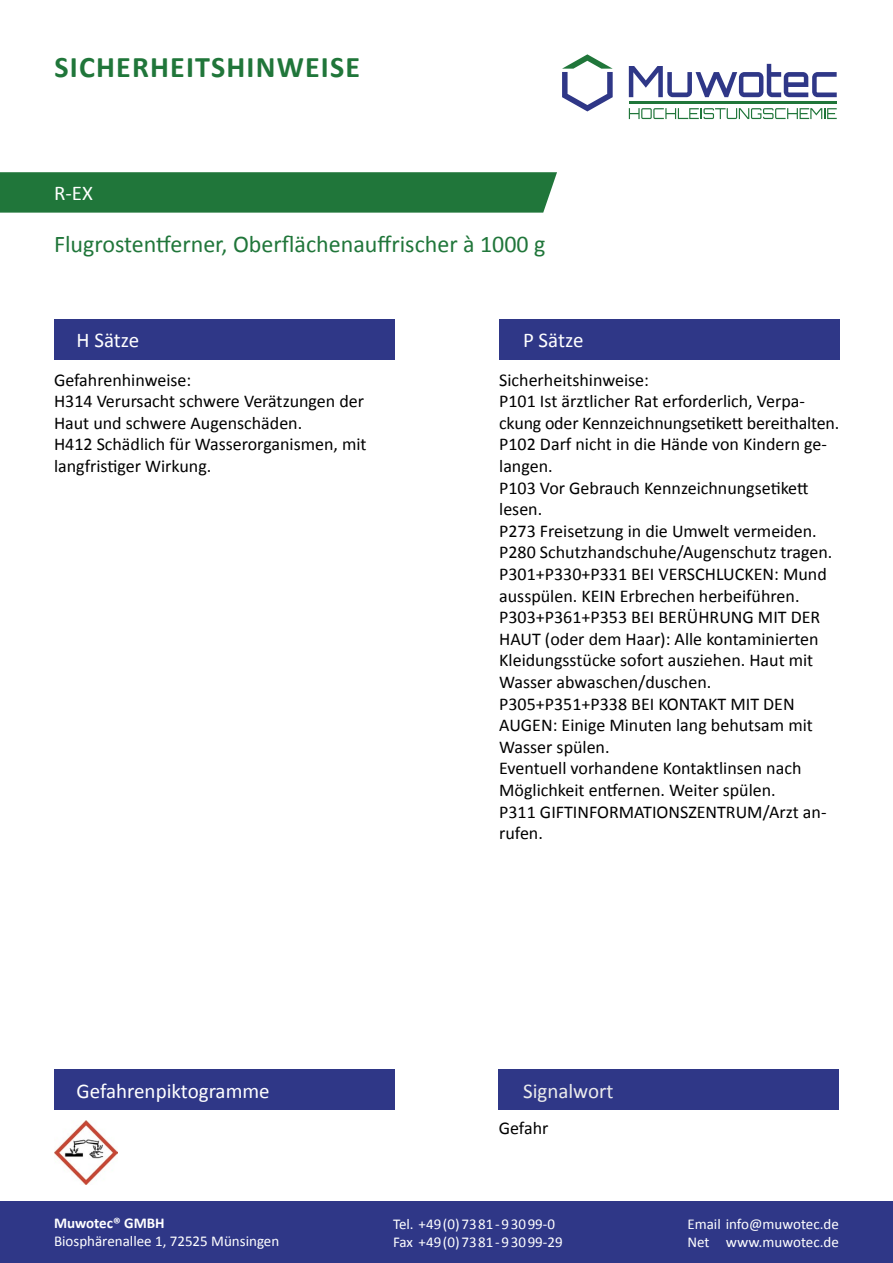
<style>
.page{position:relative;width:893px;height:1263px;background:#fff}
.page>*{position:absolute;margin:0;border:0;box-sizing:border-box;transform-origin:0 0}
.t1{font:700 30px "Calibri";letter-spacing:.04em;color:#20763a}
.t2{font:24px "Calibri";color:#20763a}
.t3{font:21px "Calibri";color:#fff}
.t4{font:21px "Calibri";color:#ececec}
.t5{font:18px/21.6px "Calibri";color:#000}
.t6{font:15px/18px "Calibri";color:#fff}
.t7{font:700 15px "Calibri";color:#fff}
</style>
<div class="page">
<div style="left:54px;top:319px;width:340px;height:40px;background:#2f3787"></div>
<div style="left:499px;top:319px;width:340px;height:40px;background:#2f3787"></div>
<div style="left:499px;top:1069px;width:340px;height:41px;background:#2f3787"></div>
<div style="left:0;top:172px;width:557px;height:41px;background:#20763a"></div>
<div style="left:54px;top:1069px;width:340px;height:41px;background:#2f3787"></div>
<div style="left:0;top:1201px;width:893px;height:62px;background:#2f3787"></div>
<svg style="left:562px;top:54px;width:51px;height:57px"></svg>
<svg style="left:629px;top:64px;width:208px;height:33px"></svg>
<hr style="left:629px;top:101px;width:208px;height:2px;background:#20763a">
<svg style="left:629px;top:108px;width:208px;height:11px"></svg>
<img style="left:54px;top:1120px;width:64px;height:64px">
<h1 class="t1" style="left:55px;top:48px;width:307px">SICHERHEITSHINWEISE</h1>
<p class="t3" style="left:54px;top:180px;width:40px">R-EX</p>
<h2 class="t2" style="left:54px;top:229px;width:493px">Flugrostentferner, Oberflächenauffrischer à 1000 g</h2>
<p class="t3" style="left:77px;top:327px;width:64px">H Sätze</p>
<p class="t3" style="left:523px;top:327px;width:62px">P Sätze</p>
<p class="t5" style="left:54px;top:368px;width:314px">Gefahrenhinweise:<br>H314 Verursacht schwere Verätzungen der<br>Haut und schwere Augenschäden.<br>H412 Schädlich für Wasserorganismen, mit langfristiger Wirkung.</p>
<p class="t5" style="left:499px;top:368px;width:342px">Sicherheitshinweise:<br>P101 Ist ärztlicher Rat erforderlich, Verpa&shy;ckung oder Kennzeichnungsetikett bereithalten.<br>P102 Darf nicht in die Hände von Kindern ge&shy;langen.<br>P103 Vor Gebrauch Kennzeichnungsetikett lesen.<br>P273 Freisetzung in die Umwelt vermeiden.<br>P280 Schutzhandschuhe/Augenschutz tragen.<br>P301+P330+P331 BEI VERSCHLUCKEN: Mund ausspülen. KEIN Erbrechen herbeiführen.<br>P303+P361+P353 BEI BERÜHRUNG MIT DER HAUT (oder dem Haar): Alle kontaminierten Kleidungsstücke sofort ausziehen. Haut mit Wasser abwaschen/duschen.<br>P305+P351+P338 BEI KONTAKT MIT DEN AUGEN: Einige Minuten lang behutsam mit Wasser spülen.<br>Eventuell vorhandene Kontaktlinsen nach Möglichkeit entfernen. Weiter spülen.<br>P311 GIFTINFORMATIONSZENTRUM/Arzt an&shy;rufen.</p>
<p class="t3" style="left:77px;top:1077px;width:195px">Gefahrenpiktogramme</p>
<p class="t7" style="left:54px;top:1213px;width:112px">Muwotec® GMBH</p>
<p class="t6" style="left:54px;top:1231px;width:227px">Biosphärenallee 1, 72525 Münsingen</p>
<p class="t4" style="left:523px;top:1077px;width:92px">Signalwort</p>
<p class="t5" style="left:499px;top:1116px;width:51px">Gefahr</p>
<p class="t6" style="left:393px;top:1214px;width:171px">Tel. +49(0)7381-93099-0<br>Fax +49(0)7381-93099-29</p>
<p class="t6" style="left:687px;top:1214px;width:153px">Email info@muwotec.de<br>Net www.muwotec.de</p>
</div>
